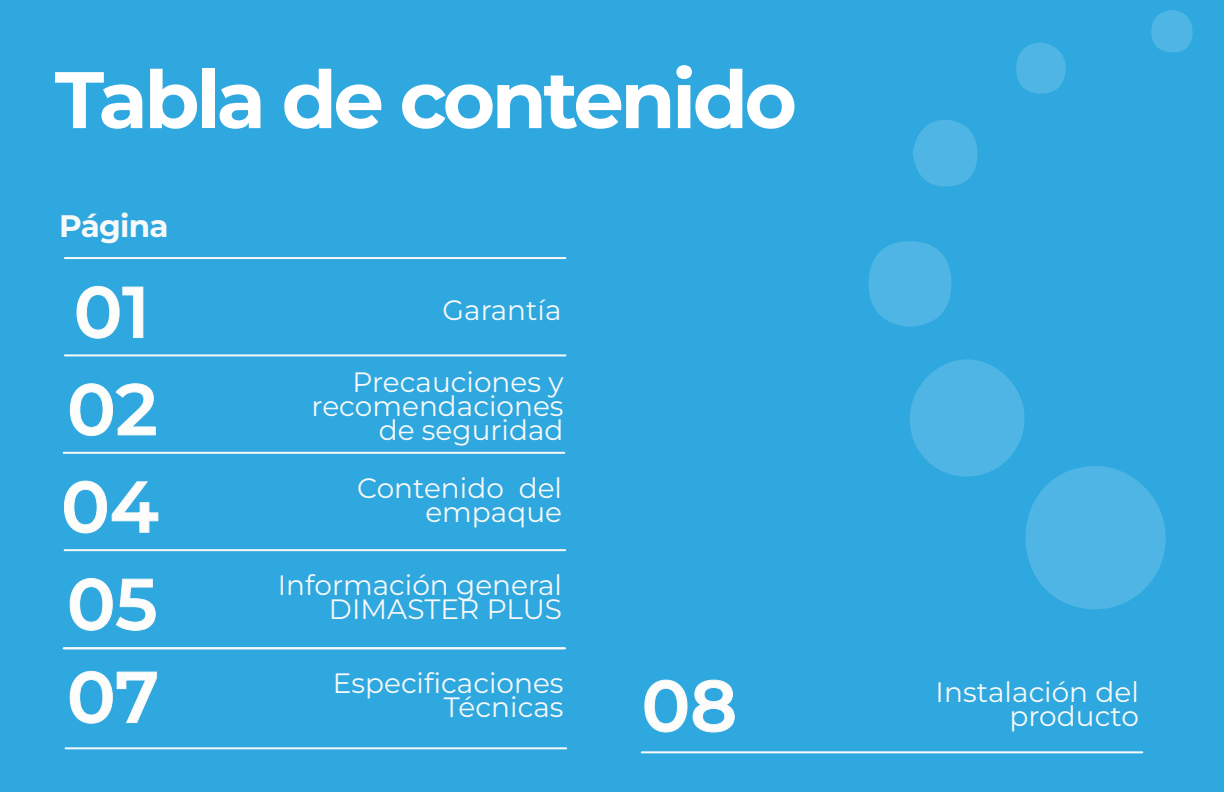
<style>
.page{position:relative;width:1225px;height:794px;background:#fff}
.page>*{position:absolute;margin:0;border:0;box-sizing:border-box;transform-origin:0 0}
.t1{font:700 80px "Montserrat";letter-spacing:-.045em;color:#fff}
.t2{font:600 72px "Montserrat";color:#fdfdfc}
.t3{font:700 31.2px "Montserrat";letter-spacing:-.025em;color:#f7f8f8}
.t4{font:28px/24px "Montserrat";color:#f8f9f9;text-align:right}
</style>
<div class="page">
<div style="left:0;top:0;width:1223px;height:792px;background:#2fa8df"></div>
<div style="left:1025px;top:466px;width:140px;height:143px;background:#4fb5e4;border-radius:50%"></div>
<div style="left:909px;top:359px;width:116px;height:118px;background:#4fb5e4;border-radius:50%"></div>
<svg style="left:868px;top:241px;width:84px;height:86px"></svg>
<svg style="left:912px;top:120px;width:66px;height:67px"></svg>
<svg style="left:1016px;top:42px;width:50px;height:52px"></svg>
<svg style="left:1151px;top:10px;width:41px;height:43px"></svg>
<svg style="left:76px;top:285px;width:68px;height:54px"></svg>
<hr style="left:65px;top:354px;width:500px;height:2px;background:#f9f9f9">
<hr style="left:65px;top:257px;width:500px;height:2px;background:#f9f9f9">
<svg style="left:69px;top:383px;width:87px;height:53px"></svg>
<svg style="left:63px;top:480px;width:96px;height:54px"></svg>
<hr style="left:65px;top:549px;width:500px;height:2px;background:#f9f9f9">
<hr style="left:64px;top:452px;width:500px;height:2px;background:#f9f9f9">
<svg style="left:69px;top:578px;width:87px;height:53px"></svg>
<hr style="left:64px;top:647px;width:501px;height:2px;background:#f9f9f9">
<hr style="left:642px;top:751px;width:500px;height:2px;background:#f9f9f9">
<hr style="left:66px;top:747px;width:500px;height:2px;background:#f9f9f9">
<svg style="left:69px;top:670px;width:88px;height:54px"></svg>
<svg style="left:644px;top:679px;width:91px;height:54px"></svg>
<h1 class="t1" style="left:55px;top:46px;width:744px">Tabla de contenido</h1>
<p class="t3" style="left:59px;top:205px;width:111px">Página</p>
<h2 class="t2" style="left:74px;top:264px;width:77px">01</h2>
<h2 class="t2" style="left:67px;top:361px;width:92px">02</h2>
<p class="t4" style="left:442px;top:297px;width:120px">Garantía</p>
<p class="t4" style="left:311px;top:369px;width:254px">Precauciones y recomendaciones de seguridad</p>
<h2 class="t2" style="left:61px;top:459px;width:99px">04</h2>
<p class="t4" style="left:357px;top:475px;width:206px">Contenido del empaque</p>
<h2 class="t2" style="left:67px;top:556px;width:92px">05</h2>
<p class="t4" style="left:278px;top:572px;width:286px">Información general<br>DIMASTER PLUS</p>
<h2 class="t2" style="left:67px;top:649px;width:93px">07</h2>
<p class="t4" style="left:333px;top:671px;width:232px">Especificaciones<br>Técnicas</p>
<p class="t4" style="left:935px;top:679px;width:205px">Instalación del</p>
<h2 class="t2" style="left:641px;top:657px;width:97px">08</h2>
<p class="t4" style="left:1009px;top:703px;width:131px">producto</p>
</div>
